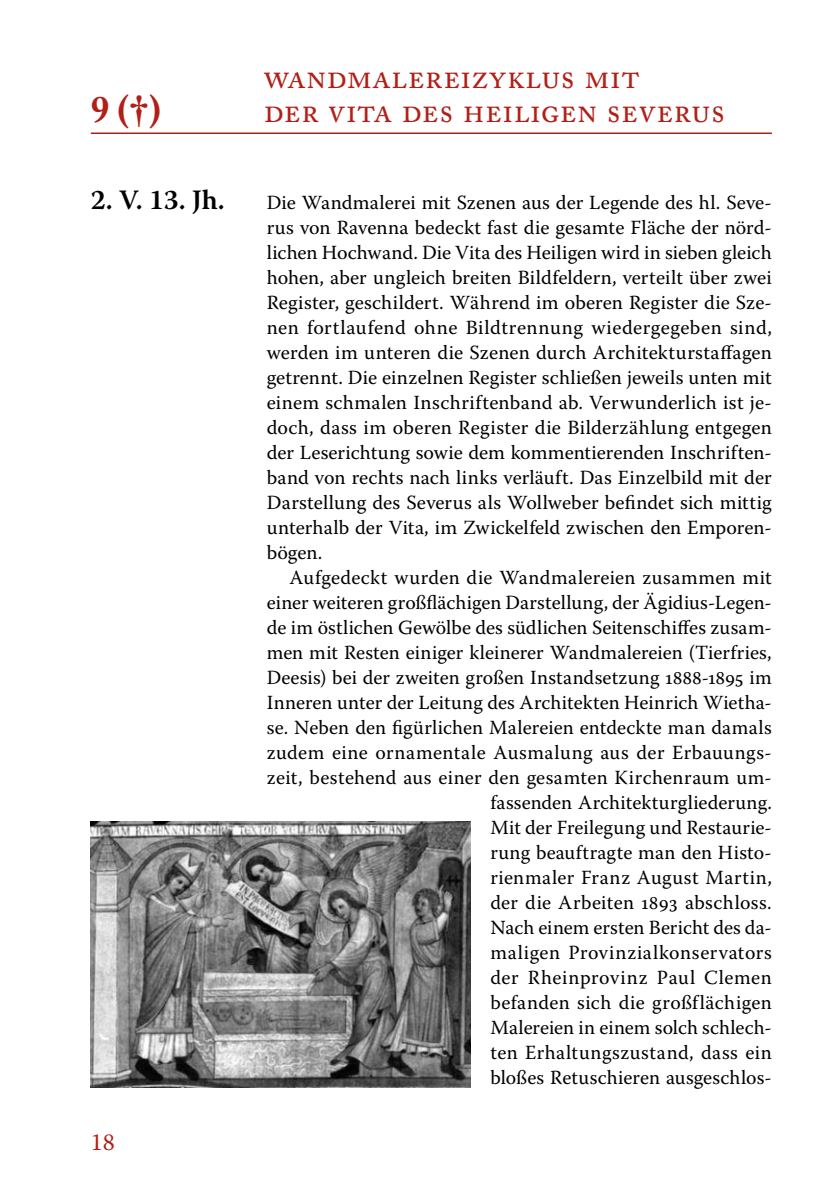
<style>
.page{position:relative;width:840px;height:1191px;background:#fff}
.page>*{position:absolute;margin:0;border:0;box-sizing:border-box;transform-origin:0 0}
.t1{font:700 37px "Adobe Caslon Pro";color:#b11f17}
.t2{font:34px "Adobe Caslon Pro";color:#b11f17}
.t3{font:600 28px "Warnock Pro";color:#000}
.t4{font:24px "Warnock Pro";color:#b11f17}
.t5{font:20px/25px "Warnock Pro";letter-spacing:.01em;color:#000;text-align:justify}
</style>
<div class="page">
<img style="left:90px;top:821px;width:380px;height:266px">
<hr style="left:91px;top:132px;width:680px;height:2px;background:#b11f17">
<h1 class="t1" style="left:91px;top:87px;width:72px">9 (†)</h1>
<h3 class="t3" style="left:91px;top:183px;width:135px">2. V. 13. Jh.</h3>
<p class="t4" style="left:91px;top:1127px;width:26px">18</p>
<h2 class="t2" style="left:264px;top:56px;width:102px">WANDMALEREI</h2>
<h2 class="t2" style="left:471px;top:56px;width:52px">ZYKLUS</h2>
<h2 class="t2" style="left:584px;top:56px;width:19px">MIT</h2>
<h2 class="t2" style="left:264px;top:90px;width:81px">DER VITA</h2>
<h2 class="t2" style="left:401px;top:90px;width:77px">DES HEILI</h2>
<h2 class="t2" style="left:541px;top:90px;width:83px">GEN SEVERUS</h2>
<p class="t5" style="left:266px;top:190px;width:506px">Die Wandmalerei mit Szenen aus der Legende des hl. Seve&shy;rus von Ravenna bedeckt fast die gesamte Fläche der nörd&shy;lichen Hochwand. Die Vita des Heiligen wird in sieben gleich hohen, aber ungleich breiten Bildfeldern, verteilt über zwei Register, geschildert. Während im oberen Register die Sze&shy;nen fortlaufend ohne Bildtrennung wiedergegeben sind, werden im unteren die Szenen durch Architekturstaffagen getrennt. Die einzelnen Register schließen jeweils unten mit einem schmalen Inschriftenband ab. Verwunderlich ist je&shy;doch, dass im oberen Register die Bilderzählung entgegen der Leserichtung sowie dem kommentierenden Inschriften&shy;band von rechts nach links verläuft. Das Einzelbild mit der Darstellung des Severus als Wollweber befindet sich mittig unterhalb der Vita, im Zwickelfeld zwischen den Emporen&shy;bögen.</p>
<p class="t5" style="left:266px;top:565px;width:506px;text-align:right">Aufgedeckt wurden die Wandmalereien zusammen mit einer weiteren großflächigen Darstellung, der Ägidius-Legen&shy;de im östlichen Gewölbe des südlichen Seitenschiffes zusam&shy;men mit Resten einiger kleinerer Wandmalereien (Tierfries, Deesis) bei der zweiten großen Instandsetzung 1888-1895 im Inneren unter der Leitung des Architekten Heinrich Wietha&shy;se. Neben den figürlichen Malereien entdeckte man damals zudem eine ornamentale Ausmalung aus der Erbauungs&shy;zeit, bestehend aus einer den gesamten Kirchenraum um&shy;fassenden Architekturgliederung.<br>Mit der Freilegung und Restaurie-<br>rung beauftragte man den Histo-<br>rienmaler Franz August Martin,<br>der die Arbeiten 1893 abschloss.<br>Nach einem ersten Bericht des da-<br>maligen Provinzialkonservators<br>der Rheinprovinz Paul Clemen<br>befanden sich die großflächigen<br>Malereien in einem solch schlech-<br>ten Erhaltungszustand, dass ein<br>bloßes Retuschieren ausgeschlos-</p>
</div>
